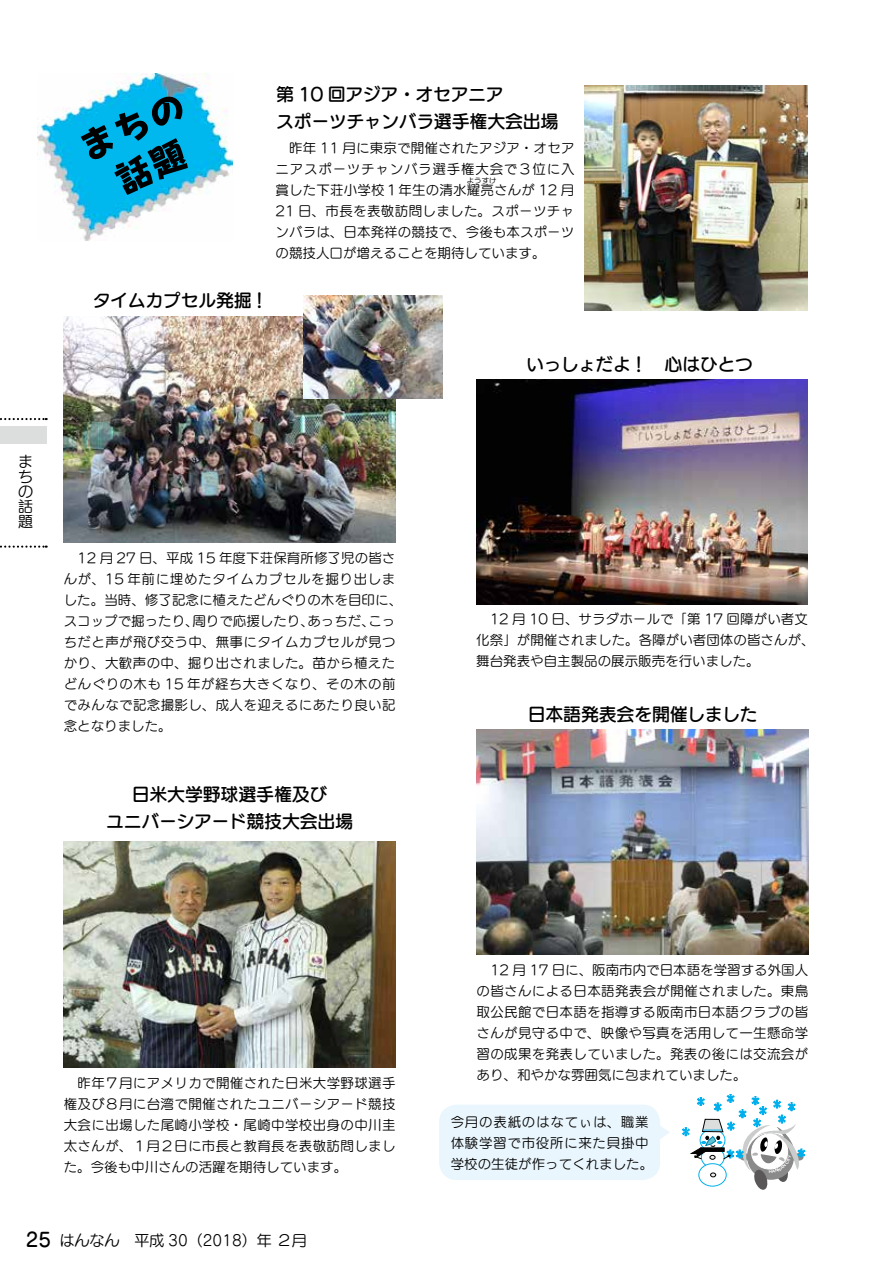
<style>
.page{position:relative;width:893px;height:1263px;background:#fff}
.page>*{position:absolute;margin:0;border:0;box-sizing:border-box;transform-origin:0 0}
.t1{font:37.8px/45.2px "Pop Happiness Std EB";color:#000;text-align:center}
.t2{font:19.5px "G Maru Go Pro DB";color:#000}
.t3{font:18px/27px "UD Marugo Small Pr 6 DB";letter-spacing:-.02em;color:#000;text-align:center}
.t4{font:15px/15px "G Maru Go Pro M";color:#000;text-align:justify}
.t5{font:13.5px/21px "UD Marugo Small Pr 6 M";letter-spacing:.01em;color:#000;text-align:justify}
.t6{font:13.5px/21px "UD Marugo Small Pr 6 M";letter-spacing:.05em;color:#000}
.t7{font:13.5px "UD Marugo Small Pr 6 M";letter-spacing:.045em;color:#000}
.t8{font:6.75px "UD Marugo Small Pr 6 M";color:#000;scale:1.1 1}
</style>
<div class="page">
<img style="left:38px;top:73px;width:195px;height:168px">
<svg style="left:0;top:418px;width:47px;height:2px"></svg>
<svg style="left:0;top:545px;width:47px;height:3px"></svg>
<div style="left:0;top:426px;width:47px;height:17px;background:#dcdddd"></div>
<img style="left:64px;top:842px;width:331px;height:225px">
<img style="left:585px;top:85px;width:223px;height:225px">
<div style="left:439px;top:1104px;width:221px;height:76px;background:#eaf6fd;border-radius:18px"></div>
<svg style="left:660px;top:1126px;width:10px;height:13px"></svg>
<img style="left:477px;top:729px;width:331px;height:226px">
<img style="left:476px;top:379px;width:332px;height:226px">
<img style="left:64px;top:317px;width:331px;height:225px">
<img style="left:303px;top:295px;width:139px;height:104px">
<svg style="left:682px;top:1094px;width:123px;height:96px"></svg>
<h1 class="t1" style="left:71px;top:129px;width:115px;rotate:-25deg">まちの話題</h1>
<h3 class="t3" style="left:93px;top:287px;width:177px">タイムカプセル発掘!</h3>
<h3 class="t3" style="left:276px;top:81px;width:284px;text-align:left">第 10 回アジア・オセアニア<br>スポーツチャンバラ選手権大会出場</h3>
<p class="t5" style="left:276px;top:138px;width:300px;text-indent:14px">昨年 11 月に東京で開催されたアジア・オセアニアスポーツチャンバラ選手権大会で３位に入賞した下荘小学校１年生の清水耀亮さんが 12 月</p>
<p class="t8" style="left:467px;top:176px;width:28px">ようすけ</p>
<p class="t5" style="left:276px;top:201px;width:300px">21 日、市長を表敬訪問しました。スポーツチャンバラは、日本発祥の競技で、今後も本スポーツの競技人口が増えることを期待しています。</p>
<h3 class="t3" style="left:526px;top:351px;width:228px">いっしょだよ！　心はひとつ</h3>
<p class="t4" style="left:18px;top:454px;width:16px">まちの話題</p>
<p class="t5" style="left:77px;top:547px;width:320px">12 月 27 日、平成 15 年度下荘保育所修了児の皆さ</p>
<p class="t7" style="left:64px;top:571px;width:333px">んが、15 年前に埋めたタイムカプセルを掘り出しま</p>
<p class="t5" style="left:64px;top:589px;width:340px">した。当時、修了記念に植えたどんぐりの木を目印に、</p>
<p class="t5" style="left:368px;top:610px;width:29px">こっ</p>
<p class="t5" style="left:64px;top:610px;width:333px;text-align:left">スコップで掘ったり、<br>ちだと声が飛び交う中、無事にタイムカプセルが見つかり、大歓声の中、掘り出されました。苗から植えたどんぐりの木も 15 年が経ち大きくなり、その木の前でみんなで記念撮影し、成人を迎えるにあたり良い記念となりました。</p>
<p class="t5" style="left:307px;top:610px;width:69px">あっちだ、</p>
<p class="t5" style="left:192px;top:610px;width:123px">周りで応援したり、</p>
<h3 class="t3" style="left:106px;top:782px;width:249px">日米大学野球選手権及び<br>ユニバーシアード競技大会出場</h3>
<p class="t5" style="left:476px;top:609px;width:340px;text-align:left;text-indent:14px">12 月 10 日、サラダホールで「第 17 回障がい者文化祭」が開催されました。各障がい者団体の皆さんが、舞台発表や自主製品の展示販売を行いました。</p>
<h3 class="t3" style="left:528px;top:701px;width:231px">日本語発表会を開催しました</h3>
<p class="t5" style="left:64px;top:1072px;width:333px;text-indent:14px">昨年７月にアメリカで開催された日米大学野球選手権及び８月に台湾で開催されたユニバーシアード競技大会に出場した尾崎小学校・尾崎中学校出身の中川圭太さんが、１月２日に市長と教育長を表敬訪問しました。今後も中川さんの活躍を期待しています。</p>
<h2 class="t2" style="left:26px;top:1226px;width:27px">25</h2>
<p class="t4" style="left:60px;top:1233px;width:249px">はんなん　平成 30（2018）年２月</p>
<p class="t5" style="left:476px;top:960px;width:333px;text-indent:14px">12 月 17 日に、阪南市内で日本語を学習する外国人の皆さんによる日本語発表会が開催されました。東鳥取公民館で日本語を指導する阪南市日本語クラブの皆さんが見守る中で、映像や写真を活用して一生懸命学習の成果を発表していました。発表の後には交流会があり、和やかな雰囲気に包まれていました。</p>
<p class="t6" style="left:451px;top:1112px;width:199px">今月の表紙のはなてぃは、職業体験学習で市役所に来た貝掛中</p>
<p class="t5" style="left:451px;top:1154px;width:204px">学校の生徒が作ってくれました。</p>
</div>
